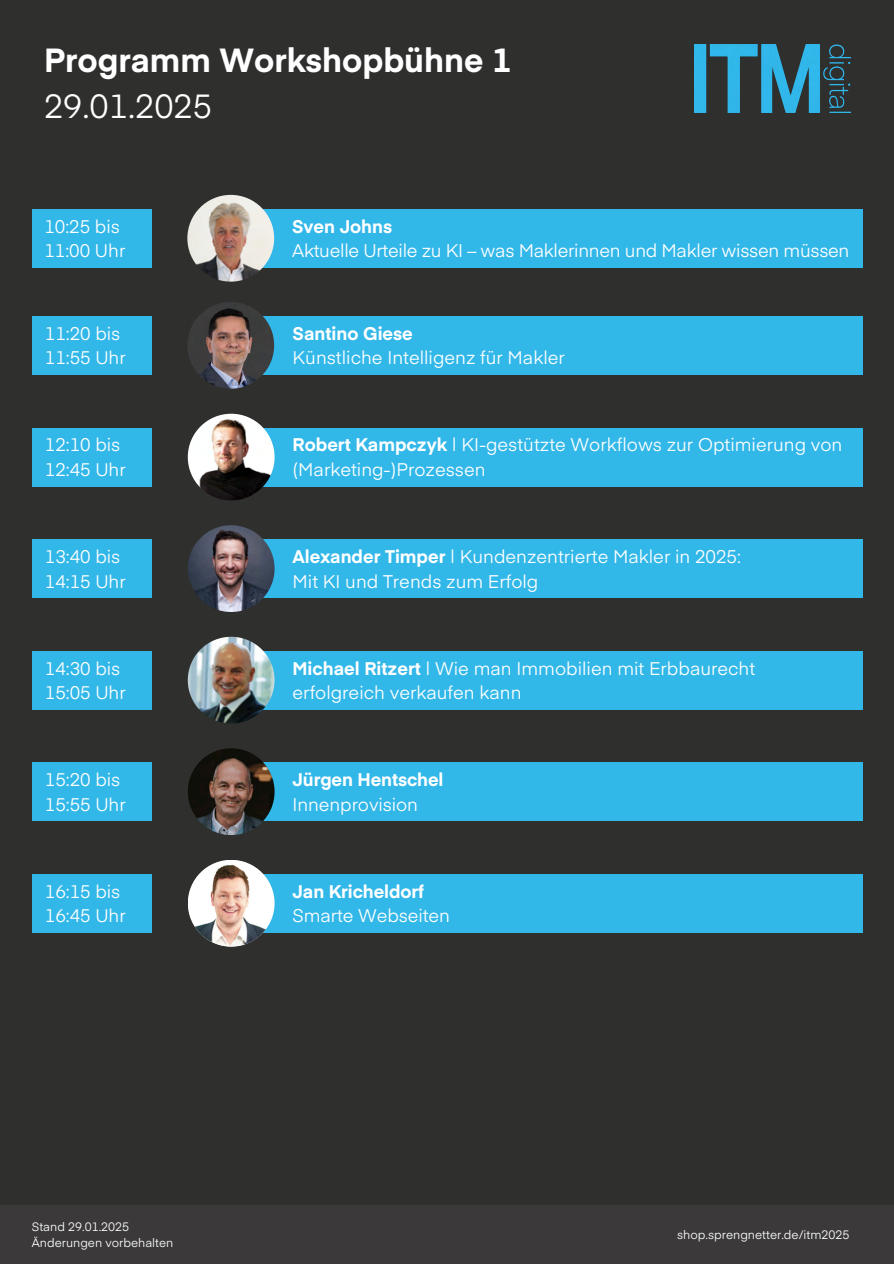
<style>
.page{position:relative;width:894px;height:1264px;background:#fff}
.page>*{position:absolute;margin:0;border:0;box-sizing:border-box;transform-origin:0 0}
.t1{font:700 33px/46.2px "Eina 01";color:#fff}
.t2{font:18px/24.8px "Eina 01";color:#fff}
.t3{font:700 18px/24.8px "Eina 01";letter-spacing:-.005em;color:#fff}
.t4{font:12px "Eina 01";color:#fff}
.s1{font-weight:400}
.s2{font-weight:700}
</style>
<div class="page">
<div style="left:0;top:0;width:893px;height:1263px;background:#2f2f2e"></div>
<div style="left:0;top:1205px;width:893px;height:58px;background:#3b3939"></div>
<img style="left:694px;top:44px;width:155px;height:69px">
<div style="left:231px;top:428px;width:631px;height:58px;background:#32b7e9"></div>
<div style="left:32px;top:428px;width:120px;height:58px;background:#32b7e9"></div>
<img style="left:188px;top:414px;width:86px;height:86px;border-radius:50%">
<div style="left:231px;top:539px;width:631px;height:58px;background:#32b7e9"></div>
<div style="left:32px;top:539px;width:120px;height:58px;background:#32b7e9"></div>
<img style="left:188px;top:525px;width:86px;height:87px;border-radius:50%">
<div style="left:231px;top:209px;width:631px;height:58px;background:#32b7e9"></div>
<div style="left:32px;top:209px;width:119px;height:58px;background:#32b7e9"></div>
<img style="left:187px;top:195px;width:87px;height:87px;border-radius:50%">
<div style="left:231px;top:316px;width:631px;height:58px;background:#32b7e9"></div>
<div style="left:32px;top:316px;width:120px;height:58px;background:#32b7e9"></div>
<img style="left:187px;top:302px;width:87px;height:87px;border-radius:50%">
<div style="left:231px;top:651px;width:631px;height:58px;background:#32b7e9"></div>
<div style="left:32px;top:651px;width:120px;height:58px;background:#32b7e9"></div>
<img style="left:188px;top:636px;width:86px;height:87px;border-radius:50%">
<div style="left:231px;top:762px;width:631px;height:58px;background:#32b7e9"></div>
<div style="left:32px;top:762px;width:120px;height:58px;background:#32b7e9"></div>
<img style="left:188px;top:748px;width:86px;height:87px;border-radius:50%">
<div style="left:231px;top:874px;width:631px;height:58px;background:#32b7e9"></div>
<div style="left:32px;top:874px;width:120px;height:58px;background:#32b7e9"></div>
<img style="left:188px;top:859px;width:86px;height:87px;border-radius:50%">
<p class="t1" style="left:44px;top:35px;width:468px">Programm Workshopbühne 1<br><span class="s1">29.01.2025</span></p>
<h2 class="t2" style="left:44px;top:213px;width:82px">10:25 bis<br>11:00 Uhr</h2>
<h2 class="t2" style="left:292px;top:213px;width:558px"><span class="s2">Sven Johns<br></span>Aktuelle Urteile zu KI – was Maklerinnen und Makler wissen müssen</h2>
<h2 class="t2" style="left:45px;top:320px;width:82px">11:20 bis<br>11:55 Uhr</h2>
<h2 class="t2" style="left:292px;top:320px;width:274px"><span class="s2">Santino Giese<br></span>Künstliche Intelligenz für Makler</h2>
<p class="t2" style="left:45px;top:431px;width:82px">12:10 bis<br>12:45 Uhr</p>
<h2 class="t2" style="left:292px;top:431px;width:551px"><span class="s2">Robert Kampczyk</span> | KI-gestützte Workflows zur Optimierung von (Marketing-)Prozessen</h2>
<h2 class="t2" style="left:45px;top:543px;width:82px">13:40 bis<br>14:15 Uhr</h2>
<h2 class="t2" style="left:292px;top:543px;width:450px"><span class="s2">Alexander Timper</span> | Kundenzentrierte Makler in 2025:<br>Mit KI und Trends zum Erfolg</h2>
<h2 class="t2" style="left:45px;top:654px;width:82px">14:30 bis<br>15:05 Uhr</h2>
<h2 class="t2" style="left:292px;top:654px;width:464px"><span class="s2">Michael Ritzert</span> | Wie man Immobilien mit Erbbaurecht erfolgreich verkaufen kann</h2>
<h2 class="t2" style="left:45px;top:766px;width:82px">15:20 bis<br>15:55 Uhr</h2>
<h2 class="t3" style="left:292px;top:766px;width:152px">Jürgen Hentschel<br><span class="s1">Innenprovision</span></h2>
<h2 class="t2" style="left:45px;top:877px;width:82px">16:15 bis<br>16:45 Uhr</h2>
<h2 class="t2" style="left:292px;top:877px;width:159px"><span class="s2">Jan Kricheldorf<br></span>Smarte Webseiten</h2>
<p class="t4" style="left:32px;top:1217px;width:99px">Stand 29.01.2025</p>
<p class="t4" style="left:32px;top:1233px;width:143px">Änderungen vorbehalten</p>
<h2 class="t4" style="left:677px;top:1225px;width:174px">shop.sprengnetter.de/itm2025</h2>
</div>
